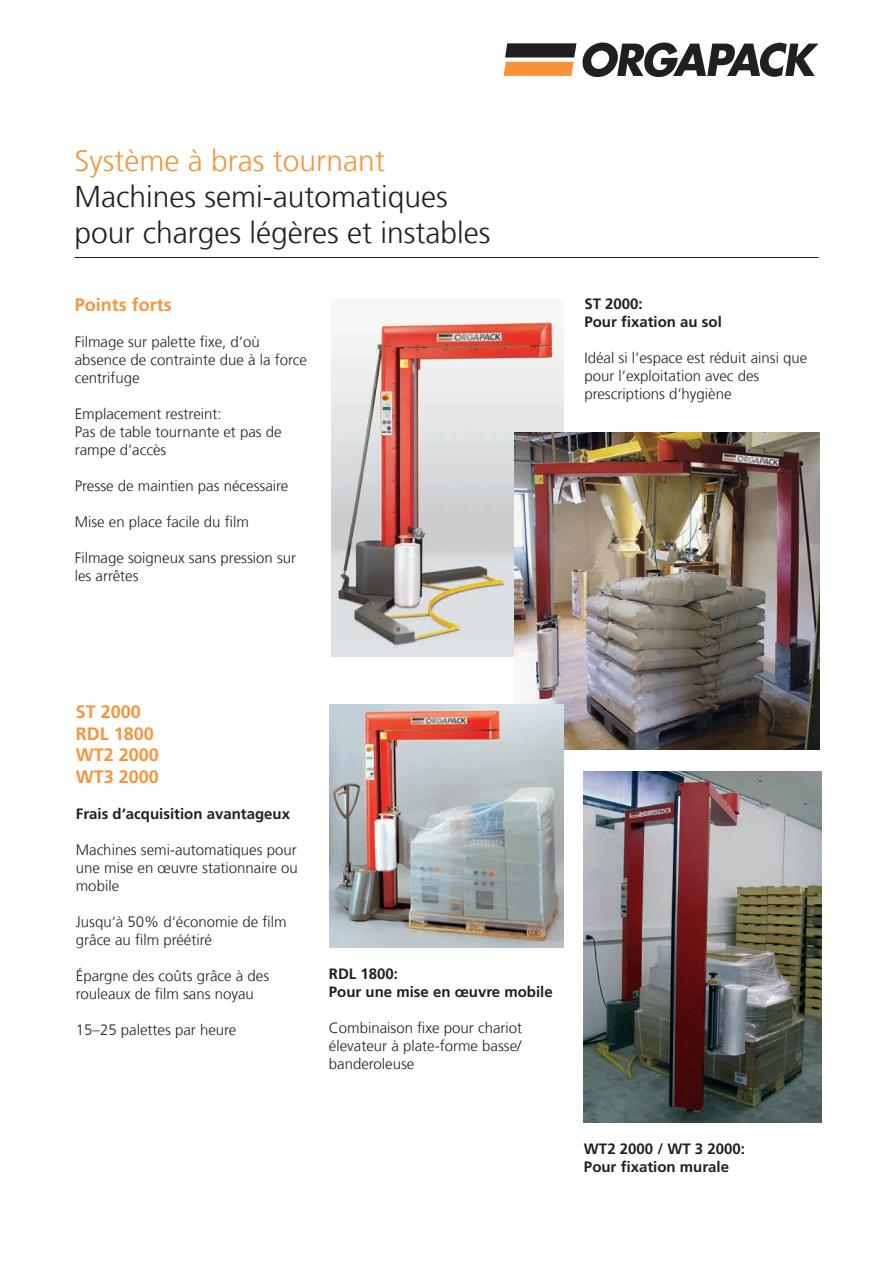
<style>
.page{position:relative;width:893px;height:1263px;background:#fff}
.page>*{position:absolute;margin:0;border:0;box-sizing:border-box;transform-origin:0 0}
.t1{font:300 30px "Frutiger LT Com";color:#231f20}
.t2{font:300 30px "Frutiger LT Com";color:#f7943b}
.t3{font:700 18px "Frutiger LT Com";color:#f7943b}
.t4{font:300 15px/18px "Frutiger LT Com";color:#231f20}
.t5{font:700 15px "Frutiger LT Com";color:#231f20}
</style>
<div class="page">
<svg style="left:504px;top:43px;width:315px;height:34px"></svg>
<img style="left:331px;top:321px;width:232px;height:335px">
<img style="left:515px;top:432px;width:305px;height:317px">
<img style="left:584px;top:771px;width:237px;height:352px">
<img style="left:330px;top:705px;width:233px;height:242px">
<hr style="left:74px;top:257px;width:745px;height:1px;background:#231f20">
<p class="t2" style="left:74px;top:143px;width:312px">Système à bras tournant</p>
<p class="t1" style="left:74px;top:179px;width:375px">Machines semi-automatiques</p>
<p class="t1" style="left:74px;top:215px;width:418px">pour charges légères et instables</p>
<p class="t3" style="left:75px;top:294px;width:99px">Points forts</p>
<p class="t4" style="left:75px;top:333px;width:187px">Filmage sur palette fixe, d‘où</p>
<p class="t4" style="left:75px;top:351px;width:234px">absence de contrainte due à la force centrifuge</p>
<p class="t4" style="left:75px;top:405px;width:148px">Emplacement restreint:</p>
<p class="t4" style="left:75px;top:423px;width:208px">Pas de table tournante et pas de rampe d‘accès</p>
<p class="t4" style="left:75px;top:477px;width:215px">Presse de maintien pas nécessaire</p>
<p class="t4" style="left:75px;top:513px;width:176px">Mise en place facile du film</p>
<p class="t4" style="left:75px;top:549px;width:223px">Filmage soigneux sans pression sur les arrêtes</p>
<p class="t5" style="left:584px;top:295px;width:60px">ST 2000:</p>
<p class="t5" style="left:584px;top:313px;width:139px">Pour fixation au sol</p>
<p class="t4" style="left:584px;top:349px;width:225px">Idéal si l‘espace est réduit ainsi que pour l‘exploitation avec des</p>
<p class="t4" style="left:584px;top:385px;width:149px">prescriptions d‘hygiène</p>
<p class="t3" style="left:76px;top:701px;width:67px">ST 2000</p>
<p class="t3" style="left:76px;top:723px;width:80px">RDL 1800</p>
<p class="t3" style="left:76px;top:744px;width:85px">WT2 2000</p>
<p class="t3" style="left:76px;top:766px;width:85px">WT3 2000</p>
<p class="t5" style="left:76px;top:805px;width:216px">Frais d‘acquisition avantageux</p>
<p class="t4" style="left:76px;top:841px;width:223px;text-align:justify">Machines semi-automatiques pour une mise en œuvre stationnaire ou mobile</p>
<p class="t4" style="left:76px;top:913px;width:212px">Jusqu‘à 50% d‘économie de film grâce au film préétiré</p>
<p class="t4" style="left:76px;top:967px;width:195px">Épargne des coûts grâce à des rouleaux de film sans noyau</p>
<p class="t4" style="left:76px;top:1021px;width:162px">15–25 palettes par heure</p>
<p class="t5" style="left:329px;top:965px;width:71px">RDL 1800:</p>
<p class="t5" style="left:329px;top:983px;width:225px">Pour une mise en œuvre mobile</p>
<p class="t4" style="left:329px;top:1019px;width:195px;text-align:justify">Combinaison fixe pour chariot élevateur à plate-forme basse/ banderoleuse</p>
<p class="t5" style="left:584px;top:1140px;width:162px">WT2 2000 / WT 3 2000:</p>
<p class="t5" style="left:584px;top:1158px;width:147px">Pour fixation murale</p>
</div>
